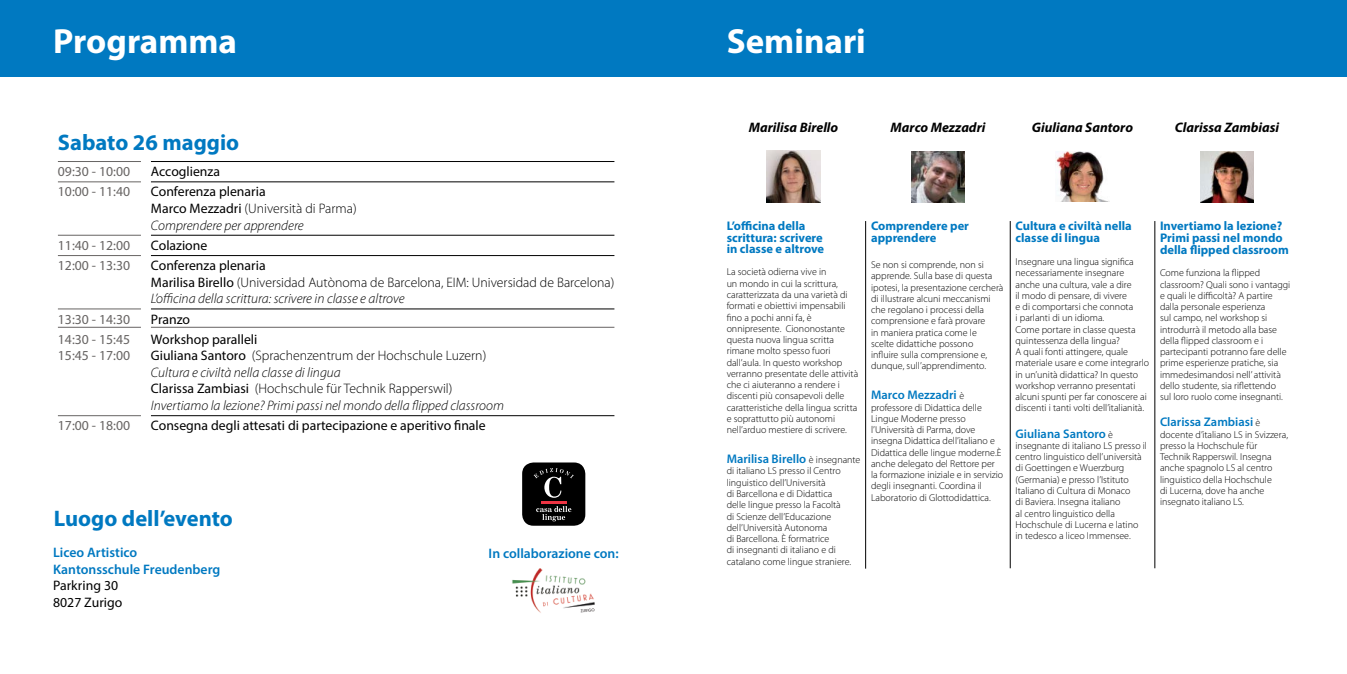
<style>
.page{position:relative;width:1347px;height:674px;background:#fff}
.page>*{position:absolute;margin:0;border:0;box-sizing:border-box;transform-origin:0 0}
.Estilo_de_párrafo_1{font:700 35px "Myriad Pro";color:#fff}
.t1{font:700 22.5px "Myriad Pro";color:#0079c1}
.t2{font:300 13.75px/16.5px "Myriad Pro";color:#000}
.t3{font:13.75px/16.5px "Myriad Pro";color:#000}
.t4{font:italic 300 13.75px "Myriad Pro";color:#000}
.t5{font:13.75px "Myriad Pro";color:#676463}
.t6{font:italic 700 13.75px "Myriad Pro";color:#000}
.t7{font:600 13.75px/16.5px "Myriad Pro";color:#0079c1}
.biodata{font:700 12.5px/11.2px "Myriad Pro";color:#0079c1}
.biodata-2{font:600 12.5px "Myriad Pro";color:#0079c1}
.biodata-3{font:300 10px/11.2px "Myriad Pro";color:#000}
.s1{font-weight:300}
.s2{font-weight:300;font-style:italic}
.s3{font-weight:400}
.s4{font-style:italic}
.s5{font-weight:300;font-size:10px;color:#000}
</style>
<div class="page">
<div style="left:0;top:0;width:1346px;height:77px;background:#0079c1"></div>
<hr style="left:865px;top:221px;width:1px;height:347px;background:#000">
<hr style="left:1154px;top:221px;width:1px;height:347px;background:#000">
<hr style="left:1010px;top:221px;width:1px;height:347px;background:#000">
<img style="left:911px;top:151px;width:53px;height:51px">
<img style="left:767px;top:151px;width:53px;height:51px">
<img style="left:1200px;top:151px;width:53px;height:51px">
<img style="left:1055px;top:151px;width:54px;height:51px">
<hr style="left:58px;top:161px;width:83px;height:1px;background:#676463">
<hr style="left:151px;top:161px;width:463px;height:1px;background:#000">
<hr style="left:58px;top:181px;width:83px;height:1px;background:#676463">
<hr style="left:151px;top:181px;width:463px;height:1px;background:#000">
<hr style="left:58px;top:235px;width:83px;height:1px;background:#676463">
<hr style="left:151px;top:235px;width:463px;height:1px;background:#000">
<hr style="left:58px;top:255px;width:83px;height:1px;background:#676463">
<hr style="left:151px;top:255px;width:463px;height:1px;background:#000">
<hr style="left:58px;top:308px;width:83px;height:1px;background:#676463">
<hr style="left:58px;top:327px;width:83px;height:1px;background:#676463">
<hr style="left:151px;top:308px;width:463px;height:1px;background:#000">
<hr style="left:151px;top:327px;width:463px;height:1px;background:#676463">
<hr style="left:58px;top:415px;width:83px;height:1px;background:#676463">
<hr style="left:151px;top:415px;width:463px;height:1px;background:#000">
<div style="left:522px;top:462px;width:63px;height:63px;background:#000;border-radius:11px"></div>
<hr style="left:541px;top:500px;width:25px;height:3px;background:#ee3443">
<svg style="left:536px;top:506px;width:35px;height:15px"></svg>
<svg style="left:533px;top:468px;width:41px;height:29px"></svg>
<img style="left:512px;top:568px;width:83px;height:45px">
<p class="Estilo_de_párrafo_1" style="left:53px;top:18px;width:185px">Programma</p>
<p class="Estilo_de_párrafo_1" style="left:726px;top:18px;width:141px">Seminari</p>
<p class="t1" style="left:58px;top:127px;width:183px">Sabato 26 maggio</p>
<p class="t5" style="left:58px;top:163px;width:74px">09:30 - 10:00</p>
<p class="t3" style="left:151px;top:163px;width:71px">Accoglienza</p>
<p class="t5" style="left:58px;top:183px;width:74px">10:00 - 11:40</p>
<p class="t3" style="left:151px;top:183px;width:207px">Conferenza plenaria<br>Marco Mezzadri <span class="s1">(Università di Parma)<br></span><span class="s2">Comprendere per apprendere</span></p>
<p class="t5" style="left:58px;top:236px;width:74px">11:40 - 12:00</p>
<p class="t3" style="left:151px;top:236px;width:58px">Colazione</p>
<p class="t5" style="left:58px;top:257px;width:74px">12:00 - 13:30</p>
<p class="t2" style="left:151px;top:257px;width:465px"><span class="s3">Conferenza plenaria<br>Marilisa Birello</span> (Universidad Autònoma de Barcelona, EIM: Universidad de Barcelona)<br><span class="s4">L’officina della scrittura: scrivere in classe e altrove</span></p>
<p class="t5" style="left:58px;top:310px;width:74px">13:30 - 14:30</p>
<p class="t3" style="left:151px;top:310px;width:41px">Pranzo</p>
<p class="t5" style="left:58px;top:330px;width:74px">14:30 - 15:45</p>
<p class="t5" style="left:58px;top:347px;width:74px">15:45 - 17:00</p>
<p class="t3" style="left:151px;top:330px;width:108px">Workshop paralleli</p>
<p class="t2" style="left:151px;top:347px;width:337px"><span class="s3">Giuliana Santoro</span> (Sprachenzentrum der Hochschule Luzern)</p>
<p class="t4" style="left:151px;top:364px;width:191px">Cultura e civiltà nella classe di lingua</p>
<p class="t2" style="left:151px;top:380px;width:303px"><span class="s3">Clarissa Zambiasi</span> (Hochschule für Technik Rapperswil)</p>
<p class="t4" style="left:151px;top:397px;width:354px">Invertiamo la lezione? Primi passi nel mondo della flipped classroom</p>
<p class="t5" style="left:58px;top:417px;width:74px">17:00 - 18:00</p>
<p class="t3" style="left:151px;top:417px;width:336px">Consegna degli attesati di partecipazione e aperitivo finale</p>
<p class="t1" style="left:54px;top:503px;width:181px">Luogo dell’evento</p>
<p class="t7" style="left:53px;top:543px;width:169px">Liceo Artistico<br>Kantonsschule Freudenberg</p>
<p class="t3" style="left:53px;top:577px;width:66px">Parkring 30</p>
<p class="t3" style="left:53px;top:593px;width:71px">8027 Zurigo</p>
<p class="t7" style="left:488px;top:544px;width:132px">In collaborazione con:</p>
<p class="t6" style="left:749px;top:118px;width:91px">Marilisa Birello</p>
<p class="t6" style="left:890px;top:118px;width:96px">Marco Mezzadri</p>
<p class="t6" style="left:1031px;top:118px;width:103px">Giuliana Santoro</p>
<p class="t6" style="left:1174px;top:118px;width:106px">Clarissa Zambiasi</p>
<p class="biodata" style="left:726px;top:220px;width:99px">L’officina della scrittura: scrivere in classe e altrove</p>
<p class="biodata-3" style="left:726px;top:266px;width:133px">La società odierna vive in<br>un mondo in cui la scrittura, caratterizzata da una varietà di formati e obiettivi impensabili fino a pochi anni fa, è onnipresente. Ciononostante questa nuova lingua scritta rimane molto spesso fuori dall’aula. In questo workshop verranno presentate delle attività che ci aiuteranno a rendere i discenti più consapevoli delle caratteristiche della lingua scritta e soprattutto più autonomi nell’arduo mestiere di scrivere.</p>
<p class="biodata-2" style="left:726px;top:451px;width:135px">Marilisa Birello <span class="s5">è insegnante</span></p>
<p class="biodata-3" style="left:726px;top:465px;width:126px">di italiano LS presso il Centro linguistico dell’Università<br>di Barcellona e di Didattica delle lingue presso la Facoltà<br>di Scienze dell’Educazione dell’Università Autonoma<br>di Barcellona. È formatrice<br>di insegnanti di italiano e di catalano come lingue straniere.</p>
<p class="biodata" style="left:871px;top:220px;width:99px">Comprendere per apprendere</p>
<p class="biodata-3" style="left:871px;top:259px;width:134px">Se non si comprende, non si apprende. Sulla base di questa ipotesi, la presentazione cercherà di illustrare alcuni meccanismi che regolano i processi della comprensione e farà provare<br>in maniera pratica come le<br>scelte didattiche possono<br>influire sulla comprensione e, dunque, sull’apprendimento.</p>
<p class="biodata-2" style="left:871px;top:387px;width:95px">Marco Mezzadri <span class="s5">è</span></p>
<p class="biodata-3" style="left:871px;top:401px;width:134px">professore di Didattica delle<br>Lingue Moderne presso l’Università di Parma, dove insegna Didattica dell’italiano e<br>Didattica delle lingue moderne.È anche delegato del Rettore per la formazione iniziale e in servizio degli insegnanti. Coordina il<br>Laboratorio di Glottodidattica.</p>
<p class="biodata" style="left:1015px;top:220px;width:118px">Cultura e civiltà nella classe di lingua</p>
<p class="biodata-3" style="left:1015px;top:256px;width:120px">Insegnare una lingua significa necessariamente insegnare anche una cultura, vale a dire il modo di pensare, di vivere e di comportarsi che connota i parlanti di un idioma.</p>
<p class="biodata-3" style="left:1015px;top:323px;width:135px">Come portare in classe questa quintessenza della lingua?<br>A quali fonti attingere, quale materiale usare e come integrarlo in un’unità didattica? In questo workshop verranno presentati alcuni spunti per far conoscere ai discenti i tanti volti dell’italianità.</p>
<p class="biodata-2" style="left:1015px;top:425px;width:99px">Giuliana Santoro <span class="s5">è</span></p>
<p class="biodata-3" style="left:1015px;top:439px;width:133px">insegnante di italiano LS presso il centro linguistico dell’università di Goettingen e Wuerzburg (Germania) e presso l’Istituto<br>Italiano di Cultura di Monaco<br>di Baviera. Insegna italiano<br>al centro linguistico della<br>Hochschule di Lucerna e latino in tedesco a liceo Immensee.</p>
<p class="biodata" style="left:1160px;top:220px;width:130px;line-height:11.6px">Invertiamo la lezione?<br>Primi passi nel mondo della flipped classroom</p>
<p class="biodata-3" style="left:1160px;top:267px;width:132px">Come funziona la flipped classroom? Quali sono i vantaggi e quali le difficoltà? A partire dalla personale esperienza<br>sul campo, nel workshop si introdurrà il metodo alla base della flipped classroom e i partecipanti potranno fare delle prime esperienze pratiche, sia immedesimandosi nell’ attività dello studente, sia riflettendo<br>sul loro ruolo come insegnanti.</p>
<p class="biodata-2" style="left:1160px;top:414px;width:102px">Clarissa Zambiasi <span class="s5">è</span></p>
<p class="biodata-3" style="left:1160px;top:428px;width:130px">docente d’italiano LS in Svizzera, presso la Hochschule für<br>Technik Rapperswil. Insegna anche spagnolo LS al centro linguistico della Hochschule<br>di Lucerna, dove ha anche insegnato italiano LS.</p>
</div>
